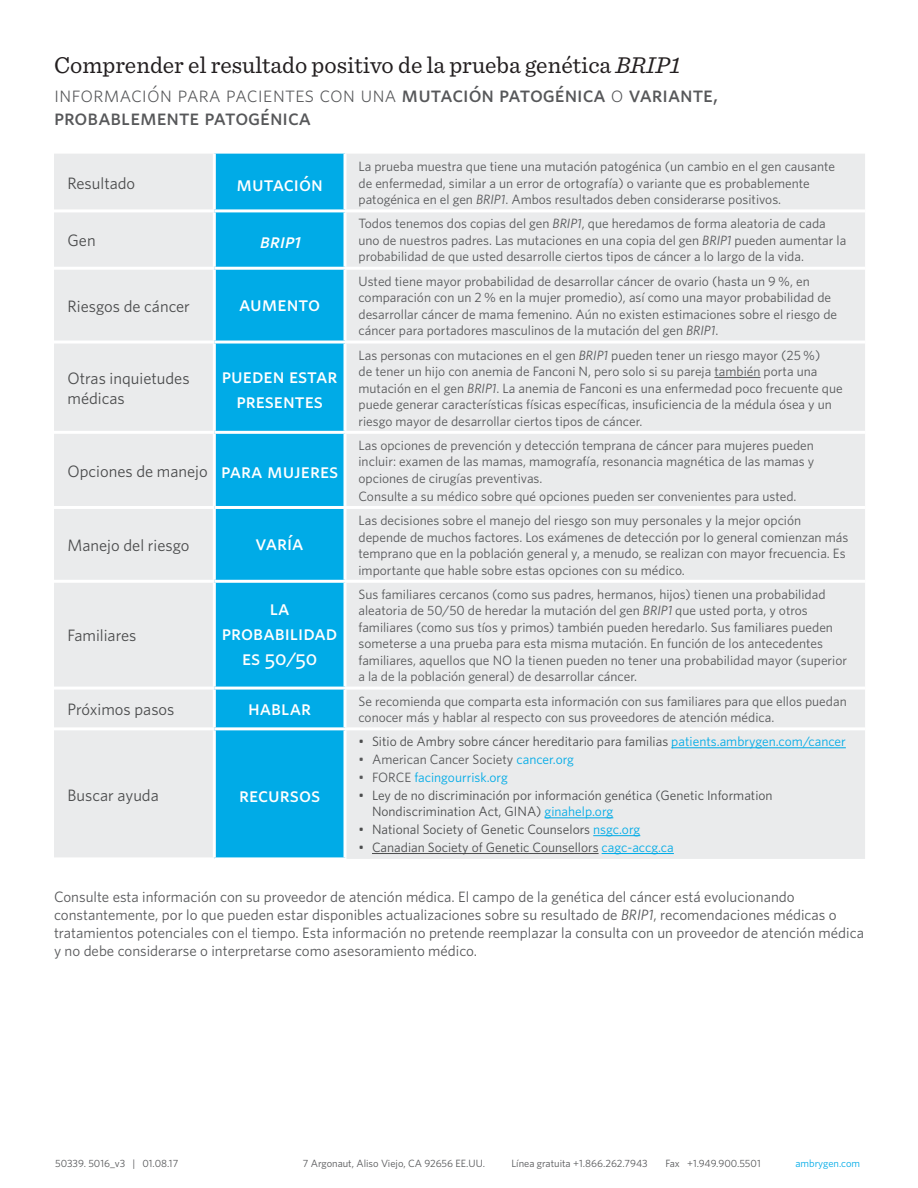
<style>
.page{position:relative;width:918px;height:1188px;background:#fff}
.page>*{position:absolute;margin:0;border:0;box-sizing:border-box;transform-origin:0 0}
.Titles{font:24px "Sentinel";color:#231f20}
.t1{font:22.5px/22.5px "Whitney Medium SC";color:#57585a}
.t2{font:21px/25.2px "Whitney Medium SC";color:#fff;text-align:center}
.t3{font:italic 21px "Whitney Medium SC";color:#fff}
.Black_all_caps_subhe{font:16.5px/19.8px "Whitney";color:#4b4c4d}
.t4{font:15px/18px "Whitney";color:#57585a}
.Body_Copy{font:13.5px/16.5px "Whitney";color:#57585a}
.t5{font:13.5px/16.5px "Whitney";color:#4b4c4d}
.Bullet_copy{font:13.5px/16.5px "Whitney";color:#57585a;text-align:justify}
.t6{font:13.5px "Whitney";color:#00abe7}
.t7{font:10.5px "Whitney";color:#57585a}
.t8{font:10.5px "Whitney";color:#00abe7}
.s1{font-style:italic}
.s2{font-family:"Whitney Light SC"}
.s3{color:#00abe7}
.s4{color:#57585a}
</style>
<div class="page">
<div style="left:54px;top:154px;width:811px;height:705px;background:#eaebec"></div>
<div style="left:216px;top:154px;width:128px;height:703px;background:#00abe7"></div>
<hr style="left:213px;top:154px;width:3px;height:55px;background:#fff">
<hr style="left:213px;top:212px;width:3px;height:55px;background:#fff">
<hr style="left:213px;top:270px;width:3px;height:71px;background:#fff">
<hr style="left:213px;top:344px;width:3px;height:87px;background:#fff">
<hr style="left:213px;top:434px;width:3px;height:72px;background:#fff">
<hr style="left:213px;top:509px;width:3px;height:71px;background:#fff">
<hr style="left:213px;top:583px;width:3px;height:104px;background:#fff">
<hr style="left:213px;top:690px;width:3px;height:37px;background:#fff">
<hr style="left:213px;top:730px;width:3px;height:127px;background:#fff">
<hr style="left:54px;top:209px;width:160px;height:3px;background:#fff">
<hr style="left:54px;top:267px;width:160px;height:3px;background:#fff">
<hr style="left:54px;top:341px;width:160px;height:3px;background:#fff">
<hr style="left:54px;top:431px;width:160px;height:3px;background:#fff">
<hr style="left:54px;top:506px;width:160px;height:3px;background:#fff">
<hr style="left:54px;top:580px;width:160px;height:3px;background:#fff">
<hr style="left:54px;top:687px;width:160px;height:3px;background:#fff">
<hr style="left:54px;top:727px;width:160px;height:3px;background:#fff">
<hr style="left:344px;top:154px;width:3px;height:55px;background:#fff">
<hr style="left:344px;top:212px;width:3px;height:55px;background:#fff">
<hr style="left:344px;top:270px;width:3px;height:71px;background:#fff">
<hr style="left:344px;top:344px;width:3px;height:87px;background:#fff">
<hr style="left:344px;top:434px;width:3px;height:72px;background:#fff">
<hr style="left:344px;top:509px;width:3px;height:71px;background:#fff">
<hr style="left:344px;top:583px;width:3px;height:104px;background:#fff">
<hr style="left:344px;top:690px;width:3px;height:37px;background:#fff">
<hr style="left:344px;top:730px;width:3px;height:127px;background:#fff">
<hr style="left:345px;top:209px;width:520px;height:3px;background:#fff">
<hr style="left:345px;top:267px;width:520px;height:3px;background:#fff">
<hr style="left:345px;top:341px;width:520px;height:3px;background:#fff">
<hr style="left:345px;top:431px;width:520px;height:3px;background:#fff">
<hr style="left:345px;top:506px;width:520px;height:3px;background:#fff">
<hr style="left:345px;top:580px;width:520px;height:3px;background:#fff">
<hr style="left:345px;top:687px;width:520px;height:3px;background:#fff">
<hr style="left:345px;top:727px;width:520px;height:3px;background:#fff">
<hr style="left:214px;top:209px;width:131px;height:3px;background:#fff">
<hr style="left:214px;top:267px;width:131px;height:3px;background:#fff">
<hr style="left:214px;top:341px;width:131px;height:3px;background:#fff">
<hr style="left:214px;top:431px;width:131px;height:3px;background:#fff">
<hr style="left:214px;top:506px;width:131px;height:3px;background:#fff">
<hr style="left:214px;top:580px;width:131px;height:3px;background:#fff">
<hr style="left:214px;top:687px;width:131px;height:3px;background:#fff">
<hr style="left:214px;top:727px;width:131px;height:3px;background:#fff">
<hr style="left:54px;top:857px;width:160px;height:3px;background:#fff">
<hr style="left:214px;top:857px;width:133px;height:3px;background:#fff">
<hr style="left:714px;top:377px;width:47px;height:1px;background:#57585a">
<hr style="left:671px;top:747px;width:175px;height:1px;background:#00abe7">
<hr style="left:545px;top:817px;width:68px;height:1px;background:#00abe7">
<hr style="left:593px;top:835px;width:47px;height:1px;background:#00abe7">
<hr style="left:372px;top:853px;width:227px;height:1px;background:#4b4c4d">
<hr style="left:602px;top:853px;width:72px;height:1px;background:#00abe7">
<p class="Titles" style="left:54px;top:47px;width:628px">Comprender el resultado positivo de la prueba genética <span class="s1">BRIP1</span></p>
<p class="t1" style="left:54px;top:83px;width:666px"><span class="s2">información para pacientes con una</span> mutación patogénica <span class="s2">o</span> variante, probablemente patogénica</p>
<p class="Black_all_caps_subhe" style="left:68px;top:173px;width:69px">Resultado</p>
<p class="t2" style="left:236px;top:171px;width:88px">mutación</p>
<p class="Black_all_caps_subhe" style="left:68px;top:230px;width:30px">Gen</p>
<p class="t3" style="left:259px;top:228px;width:48px">brip1</p>
<p class="Black_all_caps_subhe" style="left:68px;top:296px;width:124px">Riesgos de cáncer</p>
<p class="t2" style="left:239px;top:290px;width:82px">aumento</p>
<p class="Black_all_caps_subhe" style="left:67px;top:368px;width:124px">Otras inquietudes médicas</p>
<p class="t2" style="left:222px;top:363px;width:117px">pueden estar presentes</p>
<p class="Black_all_caps_subhe" style="left:67px;top:460px;width:142px">Opciones de manejo</p>
<p class="t2" style="left:221px;top:458px;width:119px">para mujeres</p>
<p class="Black_all_caps_subhe" style="left:67px;top:535px;width:124px">Manejo del riesgo</p>
<p class="t2" style="left:256px;top:530px;width:50px">varía</p>
<p class="Black_all_caps_subhe" style="left:67px;top:625px;width:70px">Familiares</p>
<p class="t2" style="left:222px;top:595px;width:117px">la probabilidad es 50/50</p>
<p class="Body_Copy" style="left:359px;top:158px;width:478px">La prueba muestra que tiene una mutación patogénica (un cambio en el gen causante de enfermedad, similar a un error de ortografía) o variante que es probablemente patogénica en el gen <span class="s1">BRIP1</span>. Ambos resultados deben considerarse positivos.</p>
<p class="Body_Copy" style="left:359px;top:215px;width:489px">Todos tenemos dos copias del gen <span class="s1">BRIP1</span>, que heredamos de forma aleatoria de cada uno de nuestros padres. Las mutaciones en una copia del gen <span class="s1">BRIP1</span> pueden aumentar la probabilidad de que usted desarrolle ciertos tipos de cáncer a lo largo de la vida.</p>
<p class="Body_Copy" style="left:359px;top:273px;width:480px">Usted tiene mayor probabilidad de desarrollar cáncer de ovario (hasta un 9 %, en comparación con un 2 % en la mujer promedio), así como una mayor probabilidad de desarrollar cáncer de mama femenino. Aún no existen estimaciones sobre el riesgo de cáncer para portadores masculinos de la mutación del gen <span class="s1">BRIP1</span>.</p>
<p class="Body_Copy" style="left:359px;top:346px;width:486px">Las personas con mutaciones en el gen <span class="s1">BRIP1</span> pueden tener un riesgo mayor (25 %)<br>de tener un hijo con anemia de Fanconi N, pero solo si su pareja también porta una mutación en el gen <span class="s1">BRIP1</span>. La anemia de Fanconi es una enfermedad poco frecuente que puede generar características físicas específicas, insuficiencia de la médula ósea y un riesgo mayor de desarrollar ciertos tipos de cáncer.</p>
<p class="Bullet_copy" style="left:359px;top:437px;width:457px">Las opciones de prevención y detección temprana de cáncer para mujeres pueden incluir: examen de las mamas, mamografía, resonancia magnética de las mamas y opciones de cirugías preventivas.</p>
<p class="Bullet_copy" style="left:359px;top:487px;width:440px">Consulte a su médico sobre qué opciones pueden ser convenientes para usted.</p>
<p class="Body_Copy" style="left:359px;top:512px;width:491px">Las decisiones sobre el manejo del riesgo son muy personales y la mejor opción depende de muchos factores. Los exámenes de detección por lo general comienzan más temprano que en la población general y, a menudo, se realizan con mayor frecuencia. Es importante que hable sobre estas opciones con su médico.</p>
<p class="Body_Copy" style="left:359px;top:586px;width:490px">Sus familiares cercanos (como sus padres, hermanos, hijos) tienen una probabilidad aleatoria de 50/50 de heredar la mutación del gen <span class="s1">BRIP1</span> que usted porta, y otros familiares (como sus tíos y primos) también pueden heredarlo. Sus familiares pueden someterse a una prueba para esta misma mutación. En función de los antecedentes familiares, aquellos que NO la tienen pueden no tener una probabilidad mayor (superior a la de la población general) de desarrollar cáncer.</p>
<p class="Black_all_caps_subhe" style="left:67px;top:699px;width:108px">Próximos pasos</p>
<p class="t2" style="left:248px;top:695px;width:64px">hablar</p>
<p class="Body_Copy" style="left:359px;top:692px;width:490px">Se recomienda que comparta esta información con sus familiares para que ellos puedan conocer más y hablar al respecto con sus proveedores de atención médica.</p>
<p class="t5" style="left:359px;top:733px;width:489px">• Sitio de Ambry sobre cáncer hereditario para familias <span class="s3">patients.ambrygen.com/cancer</span></p>
<p class="Body_Copy" style="left:359px;top:751px;width:217px">• American Cancer Society <span class="s3">cancer.org</span></p>
<p class="t6" style="left:359px;top:768px;width:151px"><span class="s4">• FORCE</span> facingourrisk.org</p>
<p class="t5" style="left:372px;top:787px;width:402px;text-indent:-14px">• Ley de no discriminación por información genética (Genetic Information<br>Nondiscrimination Act, GINA) <span class="s3">ginahelp.org</span></p>
<p class="t5" style="left:359px;top:821px;width:283px">• National Society of Genetic Counselors <span class="s3">nsgc.org</span></p>
<p class="t5" style="left:359px;top:839px;width:317px">• Canadian Society of Genetic Counsellors <span class="s3">cagc-accg.ca</span></p>
<p class="t4" style="left:54px;top:887px;width:812px">Consulte esta información con su proveedor de atención médica. El campo de la genética del cáncer está evolucionando constantemente, por lo que pueden estar disponibles actualizaciones sobre su resultado de <span class="s1">BRIP1</span>, recomendaciones médicas o tratamientos potenciales con el tiempo. Esta información no pretende reemplazar la consulta con un proveedor de atención médica y no debe considerarse o interpretarse como asesoramiento médico.</p>
<p class="Black_all_caps_subhe" style="left:67px;top:784px;width:93px">Buscar ayuda</p>
<p class="t2" style="left:239px;top:782px;width:83px">recursos</p>
<p class="t7" style="left:55px;top:1156px;width:125px">50339. 5016_v3 | 01.08.17</p>
<p class="t7" style="left:303px;top:1156px;width:184px">7 Argonaut, Aliso Viejo, CA 92656 EE.UU.</p>
<p class="t7" style="left:511px;top:1156px;width:138px">Línea gratuita +1.866.262.7943</p>
<p class="t7" style="left:665px;top:1156px;width:97px">Fax +1.949.900.5501</p>
<p class="t8" style="left:795px;top:1156px;width:66px">ambrygen.com</p>
</div>
